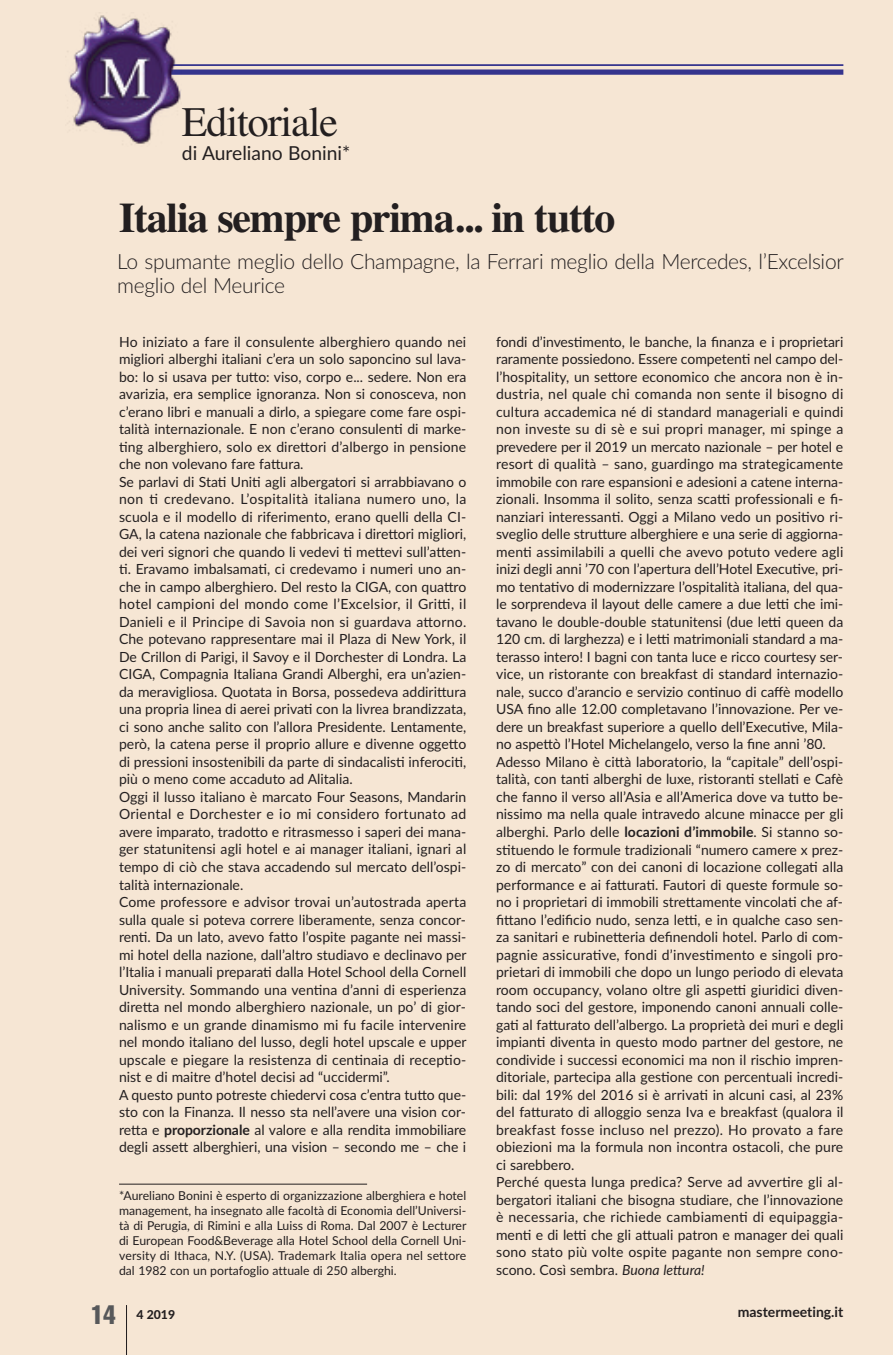
<style>
.page{position:relative;width:893px;height:1355px;background:#fff}
.page>*{position:absolute;margin:0;border:0;box-sizing:border-box;transform-origin:0 0}
.t1{font:700 42px "Times";letter-spacing:-.03em;color:#231f20}
.t2{font:42px "Times";letter-spacing:-.025em;color:#231f20}
.t3{font:extra-condensed 26.25px "Helvetica";color:#57585a}
.t4{font:300 21px/24.5px "Lato";letter-spacing:-.015em;color:#231f20}
.t5{font:19.25px "Lato";color:#231f20}
.t6{font:14px/17.5px "Lato";color:#231f20}
.t7{font:700 14px "Lato";color:#231f20}
.t8{font:12.25px/14.9px "Lato";color:#231f20;text-align:justify}
.t9{font:800 12.25px "Lato";color:#231f20}
.s1{font-weight:700}
.s2{font-style:italic}
</style>
<div class="page">
<div style="left:0;top:0;width:893px;height:1354px;background:#f6e6d4"></div>
<hr style="left:79px;top:64px;width:764px;height:2px;background:#35348d">
<div style="left:79px;top:69px;width:764px;height:6px;background:#35348d"></div>
<hr style="left:126px;top:1305px;width:1px;height:49px;background:#231f20">
<img style="left:67px;top:15px;width:115px;height:130px">
<hr style="left:119px;top:1183px;width:248px;height:1px;background:#231f20">
<h1 class="t2" style="left:182px;top:97px;width:158px">Editoriale</h1>
<h3 class="t5" style="left:182px;top:142px;width:170px">di Aureliano Bonini*</h3>
<h1 class="t1" style="left:119px;top:193px;width:498px">Italia sempre prima... in tutto</h1>
<h3 class="t4" style="left:117px;top:249px;width:728px">Lo spumante meglio dello Champagne, la Ferrari meglio della Mercedes, l’Excelsior meglio del Meurice</h3>
<p class="t6" style="left:496px;top:333px;width:349px">fondi d’investimento, le banche, la finanza e i proprietari raramente possiedono. Essere competenti nel campo del&shy;l’hospitality, un settore economico che ancora non è in&shy;dustria, nel quale chi comanda non sente il bisogno di cultura accademica né di standard manageriali e quindi non investe su di sè e sui propri manager, mi spinge a prevedere per il 2019 un mercato nazionale – per hotel e resort di qualità – sano, guardingo ma strategicamente immobile con rare espansioni e adesioni a catene interna&shy;zionali. Insomma il solito, senza scatti professionali e fi&shy;nanziari interessanti. Oggi a Milano vedo un positivo ri&shy;sveglio delle strutture alberghiere e una serie di aggiorna&shy;menti assimilabili a quelli che avevo potuto vedere agli inizi degli anni ’70 con l’apertura dell’Hotel Executive, pri&shy;mo tentativo di modernizzare l’ospitalità italiana, del qua&shy;le sorprendeva il layout delle camere a due letti che imi&shy;tavano le double-double statunitensi (due letti queen da 120 cm. di larghezza) e i letti matrimoniali standard a ma&shy;terasso intero! I bagni con tanta luce e ricco courtesy ser&shy;vice, un ristorante con breakfast di standard internazio&shy;nale, succo d’arancio e servizio continuo di caffè modello USA fino alle 12.00 completavano l’innovazione. Per ve&shy;dere un breakfast superiore a quello dell’Executive, Mila&shy;no aspettò l’Hotel Michelangelo, verso la fine anni ’80.<br>Adesso Milano è città laboratorio, la “capitale” dell’ospi&shy;talità, con tanti alberghi de luxe, ristoranti stellati e Cafè che fanno il verso all’Asia e all’America dove va tutto be&shy;nissimo ma nella quale intravedo alcune minacce per gli alberghi. Parlo delle <span class="s1">locazioni d’immobile</span>. Si stanno so&shy;stituendo le formule tradizionali “numero camere x prez&shy;zo di mercato” con dei canoni di locazione collegati alla performance e ai fatturati. Fautori di queste formule so&shy;no i proprietari di immobili strettamente vincolati che af&shy;fittano l’edificio nudo, senza letti, e in qualche caso sen&shy;za sanitari e rubinetteria definendoli hotel. Parlo di com&shy;pagnie assicurative, fondi d’investimento e singoli pro&shy;prietari di immobili che dopo un lungo periodo di elevata room occupancy, volano oltre gli aspetti giuridici diven&shy;tando soci del gestore, imponendo canoni annuali colle&shy;gati al fatturato dell’albergo. La proprietà dei muri e degli impianti diventa in questo modo partner del gestore, ne condivide i successi economici ma non il rischio impren&shy;ditoriale, partecipa alla gestione con percentuali incredi&shy;bili: dal 19% del 2016 si è arrivati in alcuni casi, al 23% del fatturato di alloggio senza Iva e breakfast (qualora il breakfast fosse incluso nel prezzo). Ho provato a fare obiezioni ma la formula non incontra ostacoli, che pure ci sarebbero.<br>Perché questa lunga predica? Serve ad avvertire gli al&shy;bergatori italiani che bisogna studiare, che l’innovazione è necessaria, che richiede cambiamenti di equipaggia&shy;menti e di letti che gli attuali patron e manager dei quali sono stato più volte ospite pagante non sempre cono&shy;scono. Così sembra. <span class="s2">Buona lettura!</span></p>
<p class="t6" style="left:119px;top:333px;width:349px">Ho iniziato a fare il consulente alberghiero quando nei migliori alberghi italiani c’era un solo saponcino sul lava&shy;bo: lo si usava per tutto: viso, corpo e... sedere. Non era avarizia, era semplice ignoranza. Non si conosceva, non c’erano libri e manuali a dirlo, a spiegare come fare ospi&shy;talità internazionale. E non c’erano consulenti di marke&shy;ting alberghiero, solo ex direttori d’albergo in pensione che non volevano fare fattura.<br>Se parlavi di Stati Uniti agli albergatori si arrabbiavano o non ti credevano. L’ospitalità italiana numero uno, la scuola e il modello di riferimento, erano quelli della CI-GA, la catena nazionale che fabbricava i direttori migliori, dei veri signori che quando li vedevi ti mettevi sull’atten&shy;ti. Eravamo imbalsamati, ci credevamo i numeri uno an&shy;che in campo alberghiero. Del resto la CIGA, con quattro hotel campioni del mondo come l’Excelsior, il Gritti, il Danieli e il Principe di Savoia non si guardava attorno.<br>Che potevano rappresentare mai il Plaza di New York, il De Crillon di Parigi, il Savoy e il Dorchester di Londra. La CIGA, Compagnia Italiana Grandi Alberghi, era un’azien&shy;da meravigliosa. Quotata in Borsa, possedeva addirittura una propria linea di aerei privati con la livrea brandizzata, ci sono anche salito con l’allora Presidente. Lentamente, però, la catena perse il proprio allure e divenne oggetto di pressioni insostenibili da parte di sindacalisti inferociti, più o meno come accaduto ad Alitalia.<br>Oggi il lusso italiano è marcato Four Seasons, Mandarin Oriental e Dorchester e io mi considero fortunato ad avere imparato, tradotto e ritrasmesso i saperi dei mana&shy;ger statunitensi agli hotel e ai manager italiani, ignari al tempo di ciò che stava accadendo sul mercato dell’ospi&shy;talità internazionale.<br>Come professore e advisor trovai un’autostrada aperta sulla quale si poteva correre liberamente, senza concor&shy;renti. Da un lato, avevo fatto l’ospite pagante nei massi&shy;mi hotel della nazione, dall’altro studiavo e declinavo per l’Italia i manuali preparati dalla Hotel School della Cornell University. Sommando una ventina d’anni di esperienza diretta nel mondo alberghiero nazionale, un po’ di gior&shy;nalismo e un grande dinamismo mi fu facile intervenire nel mondo italiano del lusso, degli hotel upscale e upper upscale e piegare la resistenza di centinaia di receptio&shy;nist e di maitre d’hotel decisi ad “uccidermi”.<br>A questo punto potreste chiedervi cosa c’entra tutto que&shy;sto con la Finanza. Il nesso sta nell’avere una vision cor&shy;retta e <span class="s1">proporzionale</span> al valore e alla rendita immobiliare degli assett alberghieri, una vision – secondo me – che i</p>
<p class="t8" style="left:119px;top:1188px;width:349px">*Aureliano Bonini è esperto di organizzazione alberghiera e hotel management, ha insegnato alle facoltà di Economia dell’Universi&shy;tà di Perugia, di Rimini e alla Luiss di Roma. Dal 2007 è Lecturer di European Food&amp;Beverage alla Hotel School della Cornell Uni&shy;versity di Ithaca, N.Y. (USA). Trademark Italia opera nel settore dal 1982 con un portafoglio attuale di 250 alberghi.</p>
<h2 class="t3" style="left:91px;top:1305px;width:26px">14</h2>
<p class="t9" style="left:136px;top:1307px;width:40px">4 2019</p>
<p class="t7" style="left:738px;top:1303px;width:107px">mastermeeting.it</p>
</div>
